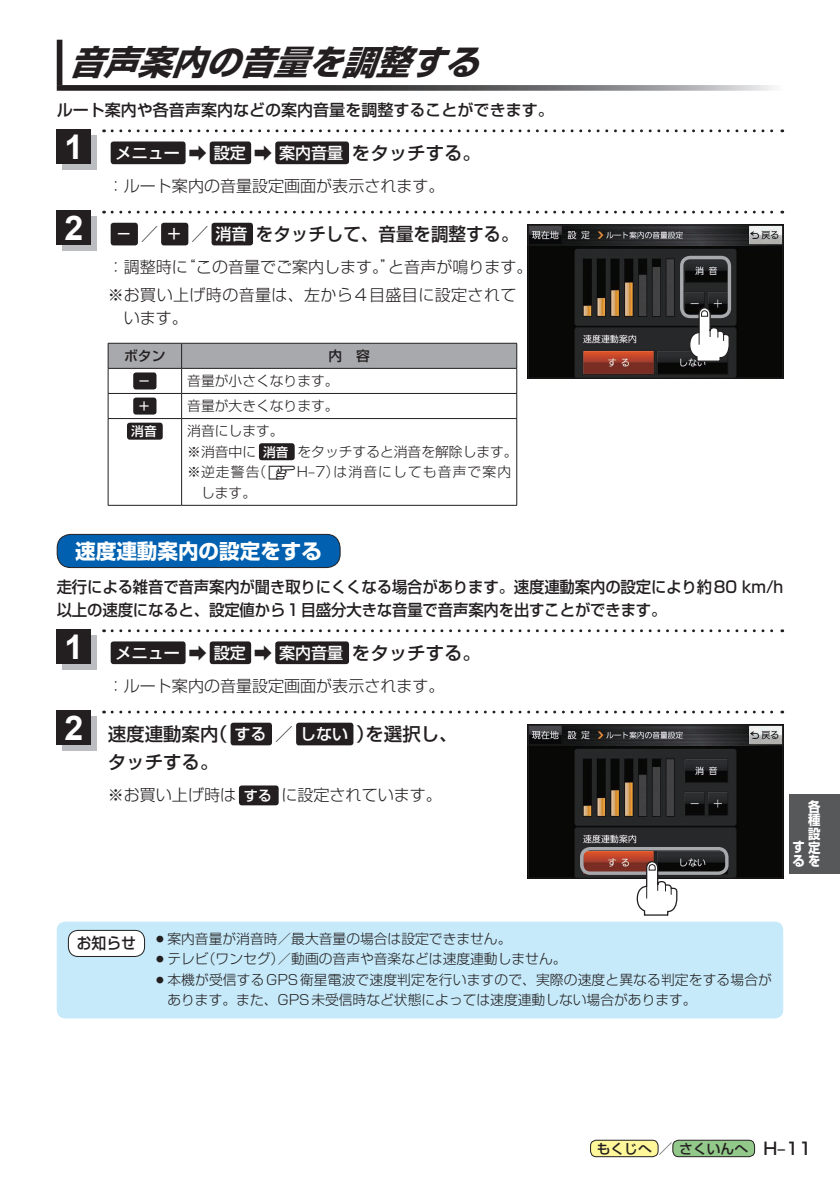
<style>
.page{position:relative;width:840px;height:1191px;background:#fff}
.page>*{position:absolute;margin:0;border:0;box-sizing:border-box;transform-origin:0 0}
.t1{font:italic 700 34px "Shin Go Pro";color:#231f20}
.t2{font:700 34px "Arial";color:#fff}
.t3{font:700 20.6px "Shin Go Pro";color:#fff}
.t4{font:500 18.4px/28.4px "Shin Go Pro";color:#231f20}
.t5{font:500 18.4px "Shin Go Pro";color:#231f20;scale:.95 1}
.t6{font:500 17px "Shin Go Pro";color:#231f20}
.t7{font:300 16px/33px "Shin Go Pro";color:#231f20}
.t8{font:500 16px/22.6px "Shin Go Pro";letter-spacing:-.01em;color:#231f20;scale:.96 1}
.t9{font:300 16px/28.4px "Shin Go Pro";letter-spacing:.025em;color:#231f20}
.t10{font:500 16px "Shin Go Pro";letter-spacing:-.01em;color:#231f20}
.t11{font:300 13.8px/20.6px "Shin Go Pro";color:#231f20}
.t12{font:300 13.8px "Shin Go Pro";letter-spacing:.08em;color:#231f20}
.t13{font:500 13.8px "Shin Go Pro";color:#231f20}
.t14{font:700 13.6px/13.6px "Shin Go Pro";color:#fff;text-align:right;scale:.91 1}
.t15{font:500 12.8px "Shin Go Pro";color:#fff}
.s1{font-weight:500;color:#fff}
.s2{font-weight:500;font-size:18.4px}
.s3{font-size:18.4px}
.s4{font-size:16px;color:#fff}
.s5{font-weight:500;font-size:12.8px;color:#fff}
.s6{font-family:"MC1";font-weight:400}
.s7{font-weight:500;font-size:14.2px;color:#fff}
.s8{font-weight:500;font-size:15.6px}
.s9{font-size:14.2px}
</style>
<div class="page">
<div style="left:788px;top:794px;width:51px;height:79px;background:#57585a"></div>
<div style="left:590px;top:1140px;width:67px;height:16px;background:#fff79a;border-radius:6px"></div>
<div style="left:590px;top:1140px;width:68px;height:17px;border:1px solid #231f20;border-radius:6px"></div>
<div style="left:672px;top:1140px;width:82px;height:16px;background:#92c889;border-radius:6px"></div>
<div style="left:672px;top:1140px;width:82px;height:17px;border:1px solid #231f20;border-radius:6px"></div>
<div style="left:57px;top:40px;width:5px;height:45px;background:#231f20"></div>
<svg style="left:57px;top:85px;width:718px;height:6px;background:#616162"></svg>
<div style="left:111px;top:141px;width:74px;height:23px;background:#231f20;border-radius:3px"></div>
<div style="left:209px;top:141px;width:42px;height:23px;background:#231f20;border-radius:3px"></div>
<div style="left:275px;top:141px;width:74px;height:23px;background:#231f20;border-radius:3px"></div>
<svg style="left:112px;top:129px;width:670px;height:3px"></svg>
<div style="left:62px;top:135px;width:34px;height:34px;background:#bcbdc0"></div>
<div style="left:57px;top:129px;width:34px;height:34px;background:#231f20"></div>
<img style="left:529px;top:227px;width:251px;height:149px">
<div style="left:527px;top:225px;width:255px;height:153px;border:1px solid #231f20"></div>
<div style="left:679px;top:256px;width:51px;height:62px;border:3px solid #a8a9ad;border-radius:9px"></div>
<svg style="left:688px;top:306px;width:42px;height:57px"></svg>
<div style="left:111px;top:223px;width:27px;height:22px;background:#231f20;border-radius:3px"></div>
<div style="left:161px;top:223px;width:27px;height:22px;background:#231f20;border-radius:3px"></div>
<div style="left:211px;top:223px;width:42px;height:22px;background:#231f20;border-radius:3px"></div>
<svg style="left:112px;top:211px;width:670px;height:2px"></svg>
<div style="left:62px;top:216px;width:34px;height:34px;background:#bcbdc0"></div>
<div style="left:57px;top:211px;width:34px;height:34px;background:#231f20"></div>
<svg style="left:108px;top:343px;width:409px;height:75px"></svg>
<hr style="left:108px;top:418px;width:73px;height:1px;background:#231f20">
<hr style="left:108px;top:419px;width:1px;height:86px;background:#231f20">
<hr style="left:181px;top:418px;width:335px;height:1px;background:#231f20">
<hr style="left:181px;top:419px;width:1px;height:86px;background:#231f20">
<hr style="left:516px;top:419px;width:1px;height:86px;background:#231f20">
<hr style="left:108px;top:505px;width:73px;height:1px;background:#231f20">
<hr style="left:181px;top:505px;width:335px;height:1px;background:#231f20">
<div style="left:133px;top:372px;width:23px;height:17px;background:#231f20;border-radius:3px"></div>
<div style="left:133px;top:397px;width:23px;height:17px;background:#231f20;border-radius:3px"></div>
<div style="left:127px;top:423px;width:36px;height:17px;background:#231f20;border-radius:3px"></div>
<div style="left:259px;top:443px;width:35px;height:17px;background:#231f20;border-radius:3px"></div>
<div style="left:57px;top:534px;width:283px;height:33px;background:#0161b0;border-radius:14px"></div>
<div style="left:57px;top:534px;width:283px;height:34px;border:1px solid #231f20;border-radius:14px"></div>
<div style="left:57px;top:921px;width:725px;height:97px;background:#c6eafa;border-radius:9px"></div>
<div style="left:68px;top:930px;width:76px;height:26px;background:#fff;border-radius:10px"></div>
<div style="left:68px;top:930px;width:77px;height:26px;border:1px solid #231f20;border-radius:10px"></div>
<div style="left:111px;top:641px;width:74px;height:23px;background:#231f20;border-radius:3px"></div>
<div style="left:209px;top:641px;width:42px;height:23px;background:#231f20;border-radius:3px"></div>
<div style="left:275px;top:641px;width:74px;height:23px;background:#231f20;border-radius:3px"></div>
<svg style="left:112px;top:629px;width:670px;height:3px"></svg>
<div style="left:62px;top:635px;width:34px;height:34px;background:#bcbdc0"></div>
<div style="left:57px;top:629px;width:34px;height:34px;background:#231f20"></div>
<img style="left:529px;top:727px;width:251px;height:149px">
<div style="left:527px;top:725px;width:255px;height:153px;border:1px solid #231f20"></div>
<div style="left:230px;top:722px;width:42px;height:23px;background:#231f20;border-radius:3px"></div>
<div style="left:296px;top:722px;width:57px;height:23px;background:#231f20;border-radius:3px"></div>
<div style="left:239px;top:785px;width:39px;height:20px;background:#231f20;border-radius:3px"></div>
<svg style="left:112px;top:710px;width:670px;height:3px"></svg>
<div style="left:62px;top:716px;width:34px;height:34px;background:#bcbdc0"></div>
<div style="left:57px;top:710px;width:34px;height:34px;background:#231f20"></div>
<div style="left:579px;top:847px;width:149px;height:28px;border:3px solid #a8a9ad;border-radius:9px"></div>
<svg style="left:635px;top:860px;width:42px;height:56px"></svg>
<h1 class="t1" style="left:69px;top:35px;width:427px">音声案内の音量を調整する</h1>
<p class="t10" style="left:57px;top:97px;width:498px">ルート案内や各音声案内などの案内音量を調整することができます。</p>
<h1 class="t2" style="left:64px;top:124px;width:20px">1</h1>
<h1 class="t2" style="left:64px;top:205px;width:20px">2</h1>
<p class="t7" style="left:108px;top:134px;width:374px;text-indent:8px"><span class="s1">メニュー</span> <span class="s2">➡</span> <span class="s1">設定</span> <span class="s3">➡</span> <span class="s1">案内音量</span><span class="s2">をタッチする。</span>：ルート案内の音量設定画面が表示されます。</p>
<h3 class="t5" style="left:116px;top:219px;width:425px"><span class="s4">−</span> ／<span class="s4">＋</span>／<span class="s4">消音</span>をタッチして、音量を調整する。</h3>
<p class="t9" style="left:108px;top:251px;width:426px">：調整時に“この音量でご案内します。”と音声が鳴ります。※お買い上げ時の音量は、左から4目盛目に設定されて</p>
<p class="t7" style="left:124px;top:299px;width:66px">います。</p>
<p class="t13" style="left:124px;top:344px;width:43px">ボタン</p>
<p class="t13" style="left:328px;top:344px;width:43px">内　容</p>
<p class="t15" style="left:138px;top:370px;width:14px">−</p>
<p class="t11" style="left:187px;top:369px;width:153px">音量が小さくなります。</p>
<p class="t15" style="left:138px;top:395px;width:14px">＋</p>
<p class="t11" style="left:187px;top:394px;width:153px">音量が大きくなります。</p>
<p class="t15" style="left:131px;top:420px;width:27px">消音</p>
<p class="t11" style="left:187px;top:419px;width:98px">消音にします。</p>
<p class="t11" style="left:187px;top:439px;width:332px">※消音中に<span class="s5">消音</span> をタッチすると消音を解除します。</p>
<p class="t12" style="left:187px;top:461px;width:325px">※逆走警告（<span class="s6">z</span>H–7）は消音にしても音声で案内</p>
<p class="t11" style="left:201px;top:481px;width:56px">します。</p>
<h2 class="t3" style="left:75px;top:534px;width:248px">速度連動案内の設定をする</h2>
<p class="t8" style="left:57px;top:574px;width:757px">走行による雑音で音声案内が聞き取りにくくなる場合があります。速度連動案内の設定により約80 km/h以上の速度になると、設定値から1目盛分大きな音量で音声案内を出すことができます。</p>
<h1 class="t2" style="left:64px;top:624px;width:20px">1</h1>
<h1 class="t2" style="left:64px;top:705px;width:20px">2</h1>
<p class="t7" style="left:108px;top:634px;width:374px;text-indent:8px"><span class="s1">メニュー</span> <span class="s2">➡</span> <span class="s1">設定</span> <span class="s2">➡</span> <span class="s1">案内音量</span><span class="s2">をタッチする。</span>：ルート案内の音量設定画面が表示されます。</p>
<h3 class="t4" style="left:108px;top:717px;width:351px">速度連動案内（<span class="s4">する</span>／<span class="s4">しない</span>）を選択し、タッチする。</h3>
<p class="t7" style="left:108px;top:776px;width:335px">※お買い上げ時は<span class="s7">する</span> に設定されています。</p>
<p class="t14" style="left:792px;top:798px;width:32px">各<br>種<br>設<br>す定るを</p>
<p class="t11" style="left:77px;top:926px;width:436px"><span class="s8">お知らせ</span> ○案内音量が消音時／最大音量の場合は設定できません。</p>
<p class="t11" style="left:153px;top:947px;width:414px">○テレビ（ワンセグ）／動画の音声や音楽などは速度連動しません。</p>
<p class="t11" style="left:167px;top:967px;width:605px;text-indent:-14px">○本機が受信するGPS衛星電波で速度判定を行いますので、実際の速度と異なる判定をする場合があります。また、GPS未受信時など状態によっては速度連動しない場合があります。</p>
<p class="t13" style="left:596px;top:1137px;width:153px">もくじへ<span class="s9">／</span>さくいんへ</p>
<p class="t6" style="left:763px;top:1134px;width:50px">H–11</p>
</div>
